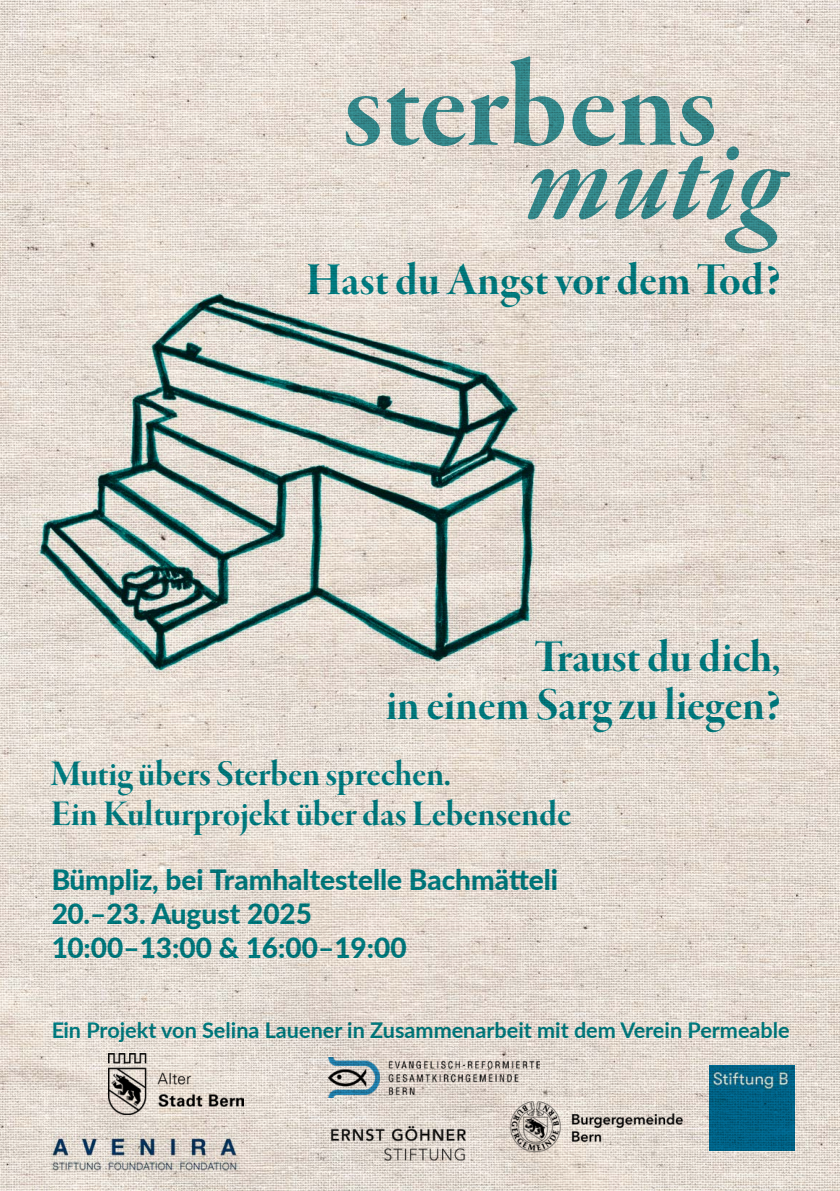
<style>
.page{position:relative;width:840px;height:1191px;background:#fff}
.page>*{position:absolute;margin:0;border:0;box-sizing:border-box;transform-origin:0 0}
.t1{font:129.6px "Garamond Premr Pro Bd Disp";color:#399aa4}
.t2{font:129.6px "Garamond Premr Pro Bd It Disp";letter-spacing:.01em;color:#399aa4}
.t3{font:48px/48px "Garamond Premr Pro Bd Disp";color:#008a95;text-align:right}
.t4{font:38px/40px "Garamond Premr Pro Bd Disp";color:#008a95}
.t5{font:800 28px/33.6px "Lato";color:#008a95}
.t6{font:700 21.6px "Lato";color:#008a95}
</style>
<div class="page">
<img style="left:0;top:0;width:839px;height:1191px">
<img style="left:34px;top:269px;width:545px;height:441px">
<img style="left:51px;top:1134px;width:187px;height:38px">
<img style="left:499px;top:1092px;width:194px;height:73px">
<img style="left:326px;top:1120px;width:144px;height:51px">
<img style="left:109px;top:1053px;width:135px;height:61px">
<img style="left:709px;top:1066px;width:84px;height:84px">
<img style="left:328px;top:1057px;width:211px;height:40px">
<h1 class="t1" style="left:342px;top:35px;width:376px">sterbens</h1>
<h1 class="t2" style="left:528px;top:109px;width:256px">mutig</h1>
<h2 class="t3" style="left:307px;top:258px;width:475px">Hast du Angst vor dem Tod?</h2>
<h2 class="t3" style="left:386px;top:635px;width:396px">Traust du dich,<br>in einem Sarg zu liegen?</h2>
<h3 class="t4" style="left:51px;top:755px;width:521px">Mutig übers Sterben sprechen.<br>Ein Kulturprojekt über das Lebensende</h3>
<p class="t5" style="left:51px;top:862px;width:508px">Bümpliz, bei Tramhaltestelle Bachmätteli<br>20.–23. August 2025<br>10:00–13:00 &amp; 16:00–19:00</p>
<p class="t6" style="left:51px;top:1014px;width:739px">Ein Projekt von Selina Lauener in Zusammenarbeit mit dem Verein Permeable</p>
</div>
